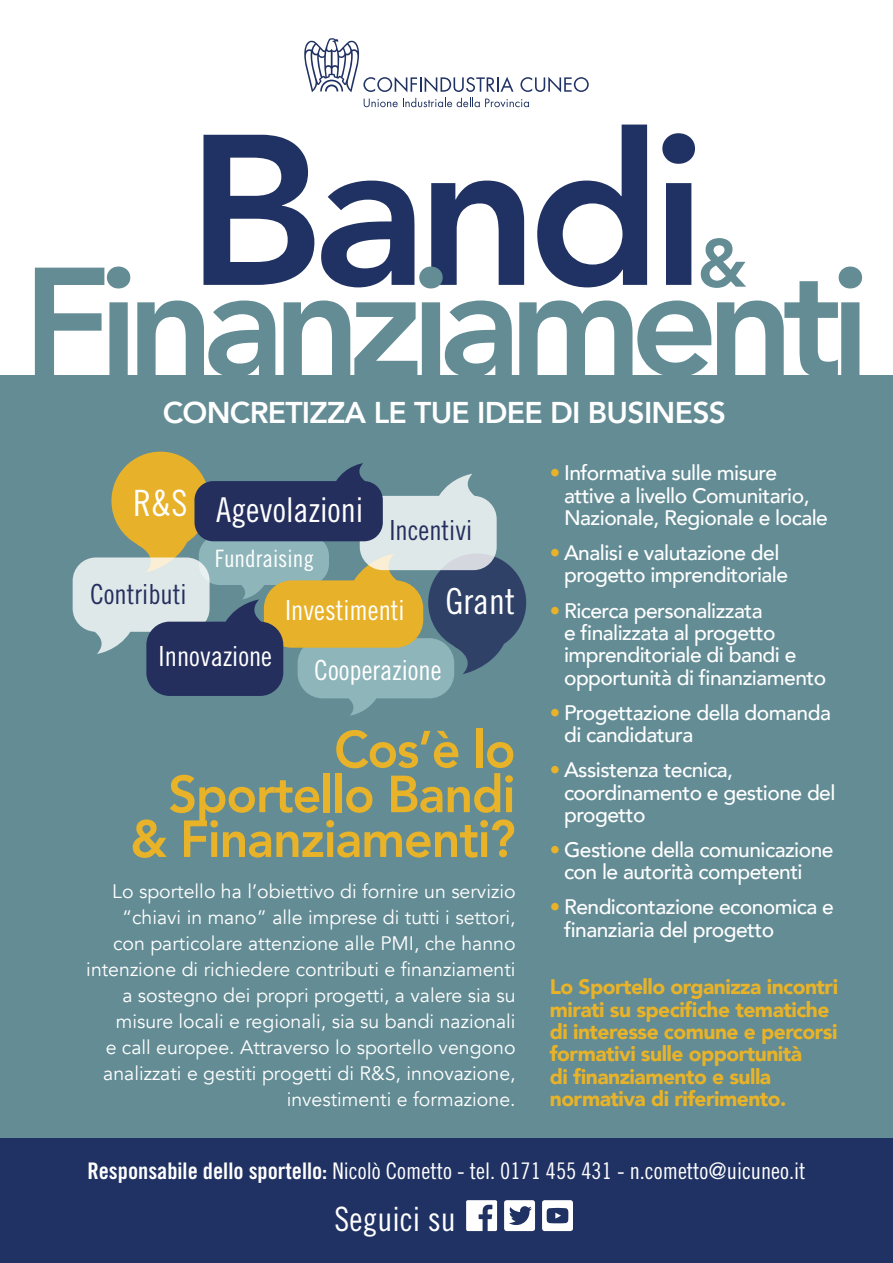
<style>
.page{position:relative;width:893px;height:1263px;background:#fff}
.page>*{position:absolute;margin:0;border:0;box-sizing:border-box;transform-origin:0 0}
.t1{font:800 212.1px "Avenir";letter-spacing:-.05em;color:#203263}
.t2{font:800 152.25px "Avenir";letter-spacing:-.075em;color:#638c94}
.t3{font:800 66.9px "Avenir";color:#638c94}
.t4{font:800 51.6px/44.7px "Avenir";letter-spacing:-.025em;color:#e8b329;text-align:right}
.t5{font:36.3px "Trade Gothic LT Std Cn 18";color:#fff}
.t6{font:34.2px "Trade Gothic LT Std Cn 18";color:#fff}
.t7{font:33.45px "Trade Gothic LT Std Cn 18";color:#fff}
.t8{font:800 30px "Avenir";letter-spacing:-.025em;color:#fff}
.t9{font:27.75px "Trade Gothic LT Std Cn 18";color:#fff}
.t10{font:27.75px "Trade Gothic LT Std Cn 18";color:#242f5e}
.t11{font:24px "Trade Gothic LT Std Cn 18";color:#fff}
.t12{font:22.95px "Trade Gothic LT Std Cn 18";color:#fff}
.t13{font:500 21px/22.4px "Avenir";letter-spacing:-.025em;color:#fff}
.t14{font:900 21px/22.4px "Avenir";letter-spacing:-.025em;color:#e8b329}
.t15{font:19.5px/26.1px "Avenir";color:#fff;text-align:right}
.s1{color:#e8b329}
.s2{font-family:"Trade Gothic LT Std Bd Cn 20"}
</style>
<div class="page">
<div style="left:0;top:375px;width:893px;height:843px;background:#638c94"></div>
<svg style="left:304px;top:38px;width:209px;height:54px"></svg>
<svg style="left:520px;top:77px;width:69px;height:15px"></svg>
<svg style="left:364px;top:98px;width:165px;height:9px"></svg>
<div style="left:0;top:1139px;width:893px;height:124px;background:#203263"></div>
<svg style="left:466px;top:1200px;width:31px;height:31px"></svg>
<svg style="left:504px;top:1200px;width:31px;height:31px"></svg>
<svg style="left:542px;top:1200px;width:31px;height:31px"></svg>
<svg style="left:73px;top:452px;width:453px;height:264px"></svg>
<p class="t1" style="left:187px;top:46px;width:521px">Bandi</p>
<p class="t3" style="left:697px;top:211px;width:51px">&amp;</p>
<p class="t2" style="left:23px;top:204px;width:849px">Finanziamenti</p>
<p class="t8" style="left:163px;top:389px;width:565px">CONCRETIZZA LE TUE IDEE DI BUSINESS</p>
<h3 class="t5" style="left:133px;top:481px;width:56px">R&amp;S</h3>
<h3 class="t10" style="left:90px;top:578px;width:98px">Contributi</h3>
<h3 class="t6" style="left:216px;top:489px;width:149px">Agevolazioni</h3>
<p class="t11" style="left:215px;top:544px;width:101px">Fundraising</p>
<h3 class="t10" style="left:389px;top:514px;width:84px">Incentivi</h3>
<h3 class="t9" style="left:285px;top:593px;width:231px">Investimenti <sup>Grant</sup></h3>
<h3 class="t9" style="left:159px;top:639px;width:115px">Innovazione</h3>
<h3 class="t9" style="left:314px;top:653px;width:129px">Cooperazione</h3>
<p class="t4" style="left:130px;top:727px;width:387px">Cos’è lo<br>Sportello Bandi &amp; Finanziamenti?</p>
<p class="t15" style="left:86px;top:878px;width:431px">Lo sportello ha l’obiettivo di fornire un servizio “chiavi in mano” alle imprese di tutti i settori, con particolare attenzione alle PMI, che hanno intenzione di richiedere contributi e finanziamenti a sostegno dei propri progetti, a valere sia su misure locali e regionali, sia su bandi nazionali<br>e call europee. Attraverso lo sportello vengono analizzati e gestiti progetti di R&amp;S, innovazione, investimenti e formazione.</p>
<p class="t13" style="left:564px;top:461px;width:265px;text-indent:-14px"><span class="s1">•</span> Informativa sulle misure attive a livello Comunitario,<br>Nazionale, Regionale e locale</p>
<p class="t13" style="left:564px;top:540px;width:226px;text-indent:-14px"><span class="s1">•</span> Analisi e valutazione del progetto imprenditoriale</p>
<p class="t13" style="left:564px;top:598px;width:264px;text-indent:-14px"><span class="s1">•</span> Ricerca personalizzata<br>e finalizzata al progetto imprenditoriale di bandi e opportunità di finanziamento</p>
<p class="t13" style="left:564px;top:700px;width:268px;text-indent:-14px"><span class="s1">•</span> Progettazione della domanda di candidatura</p>
<p class="t13" style="left:564px;top:757px;width:273px;text-indent:-14px"><span class="s1">•</span> Assistenza tecnica, coordinamento e gestione del progetto</p>
<p class="t13" style="left:564px;top:837px;width:271px;text-indent:-14px"><span class="s1">•</span> Gestione della comunicazione con le autorità competenti</p>
<p class="t13" style="left:564px;top:895px;width:271px;text-indent:-14px"><span class="s1">•</span> Rendicontazione economica e finanziaria del progetto</p>
<p class="t14" style="left:550px;top:975px;width:290px">Lo Sportello organizza incontri mirati su specifiche tematiche di interesse comune e percorsi formativi sulle opportunità<br>di finanziamento e sulla normativa di riferimento.</p>
<p class="t12" style="left:87px;top:1157px;width:720px"><span class="s2">Responsabile dello sportello:</span> Nicolò Cometto - tel. 0171 455 431 - n.cometto@uicuneo.it</p>
<p class="t7" style="left:335px;top:1199px;width:122px">Seguici su</p>
</div>
